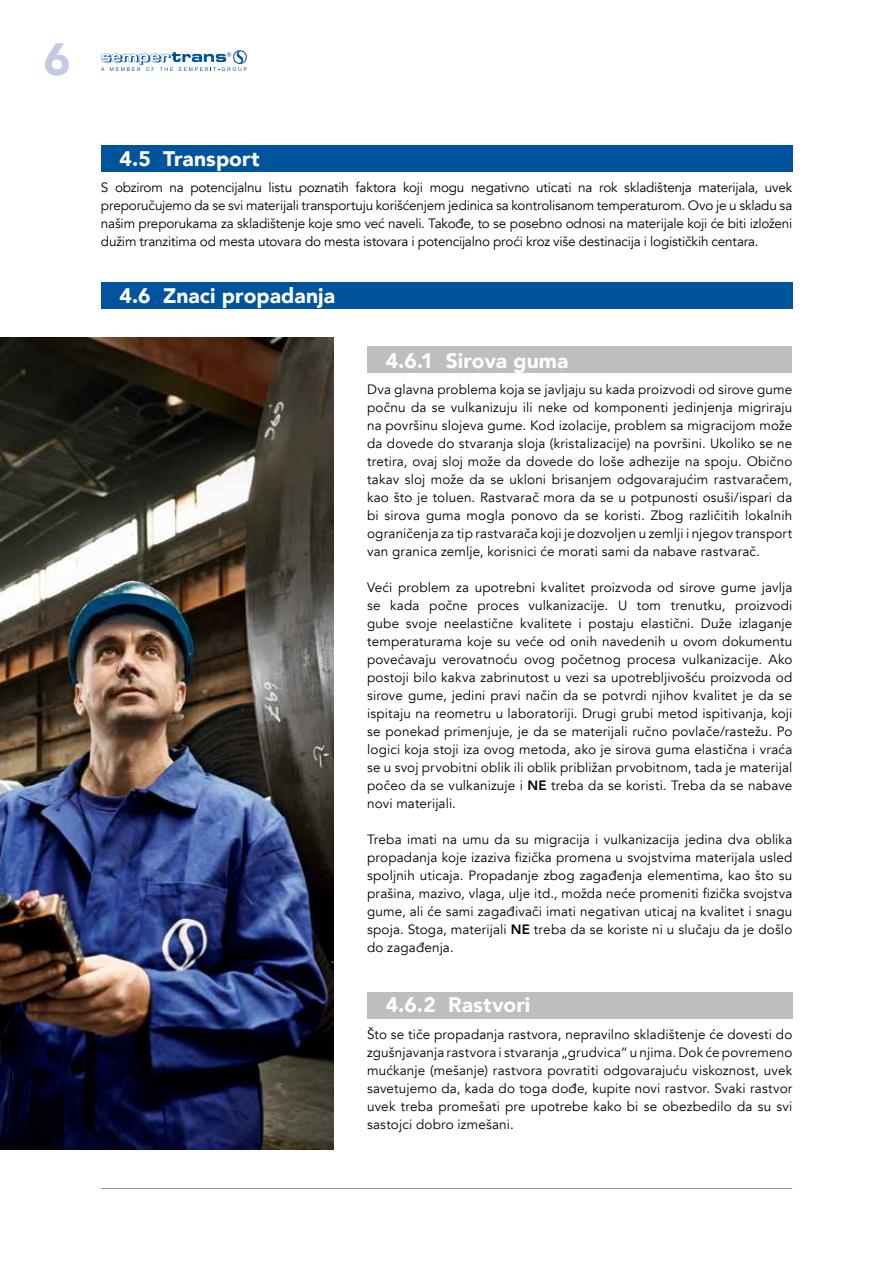
<style>
.page{position:relative;width:893px;height:1263px;background:#fff}
.page>*{position:absolute;margin:0;border:0;box-sizing:border-box;transform-origin:0 0}
.t1{font:900 45px "Avenir";color:#c2cae4}
.t2{font:900 21px "Avenir";letter-spacing:.005em;color:#fff}
.t3{font:13.5px/18px "Avenir";letter-spacing:.01em;color:#000;text-align:justify}
.s1{font-weight:800}
</style>
<div class="page">
<div style="left:367px;top:992px;width:425px;height:26px;background:#bcbec0"></div>
<hr style="left:101px;top:1188px;width:691px;height:1px;background:#939598">
<svg style="left:101px;top:50px;width:146px;height:21px"></svg>
<div style="left:367px;top:346px;width:425px;height:27px;background:#bcbec0"></div>
<div style="left:101px;top:145px;width:691px;height:27px;background:#00549e"></div>
<div style="left:101px;top:282px;width:691px;height:26px;background:#00549e"></div>
<img style="left:0;top:337px;width:333px;height:812px">
<h1 class="t1" style="left:44px;top:20px;width:28px">6</h1>
<h2 class="t2" style="left:120px;top:141px;width:142px">4.5 Transport</h2>
<p class="t3" style="left:101px;top:179px;width:693px">S obzirom na potencijalnu listu poznatih faktora koji mogu negativno uticati na rok skladištenja materijala, uvek preporučujemo da se svi materijali transportuju korišćenjem jedinica sa kontrolisanom temperaturom. Ovo je u skladu sa našim preporukama za skladištenje koje smo već naveli. Takođe, to se posebno odnosi na materijale koji će biti izloženi dužim tranzitima od mesta utovara do mesta istovara i potencijalno proći kroz više destinacija i logističkih centara.</p>
<h2 class="t2" style="left:120px;top:278px;width:217px">4.6 Znaci propadanja</h2>
<h2 class="t2" style="left:386px;top:343px;width:184px">4.6.1 Sirova guma</h2>
<p class="t3" style="left:367px;top:381px;width:427px">Dva glavna problema koja se javljaju su kada proizvodi od sirove gume počnu da se vulkanizuju ili neke od komponenti jedinjenja migriraju na površinu slojeva gume. Kod izolacije, problem sa migracijom može da dovede do stvaranja sloja (kristalizacije) na površini. Ukoliko se ne tretira, ovaj sloj može da dovede do loše adhezije na spoju. Obično takav sloj može da se ukloni brisanjem odgovarajućim rastvaračem, kao što je toluen. Rastvarač mora da se u potpunosti osuši/ispari da bi sirova guma mogla ponovo da se koristi. Zbog različitih lokalnih ograničenja za tip rastvarača koji je dozvoljen u zemlji i njegov transport van granica zemlje, korisnici će morati sami da nabave rastvarač.</p>
<p class="t3" style="left:367px;top:579px;width:427px">Veći problem za upotrebni kvalitet proizvoda od sirove gume javlja se kada počne proces vulkanizacije. U tom trenutku, proizvodi gube svoje neelastične kvalitete i postaju elastični. Duže izlaganje temperaturama koje su veće od onih navedenih u ovom dokumentu povećavaju verovatnoću ovog početnog procesa vulkanizacije. Ako postoji bilo kakva zabrinutost u vezi sa upotrebljivošću proizvoda od sirove gume, jedini pravi način da se potvrdi njihov kvalitet je da se ispitaju na reometru u laboratoriji. Drugi grubi metod ispitivanja, koji se ponekad primenjuje, je da se materijali ručno povlače/rastežu. Po logici koja stoji iza ovog metoda, ako je sirova guma elastična i vraća se u svoj prvobitni oblik ili oblik približan prvobitnom, tada je materijal počeo da se vulkanizuje i <span class="s1">NE</span> treba da se koristi. Treba da se nabave novi materijali.</p>
<p class="t3" style="left:367px;top:831px;width:427px">Treba imati na umu da su migracija i vulkanizacija jedina dva oblika propadanja koje izaziva fizička promena u svojstvima materijala usled spoljnih uticaja. Propadanje zbog zagađenja elementima, kao što su prašina, mazivo, vlaga, ulje itd., možda neće promeniti fizička svojstva gume, ali će sami zagađivači imati negativan uticaj na kvalitet i snagu spoja. Stoga, materijali <span class="s1">NE</span> treba da se koriste ni u slučaju da je došlo do zagađenja.</p>
<h2 class="t2" style="left:386px;top:987px;width:146px">4.6.2 Rastvori</h2>
<p class="t3" style="left:367px;top:1025px;width:427px">Što se tiče propadanja rastvora, nepravilno skladištenje će dovesti do zgušnjavanja rastvora i stvaranja „grudvica“ u njima. Dok će povremeno mućkanje (mešanje) rastvora povratiti odgovarajuću viskoznost, uvek savetujemo da, kada do toga dođe, kupite novi rastvor. Svaki rastvor uvek treba promešati pre upotrebe kako bi se obezbedilo da su svi sastojci dobro izmešani.</p>
</div>
